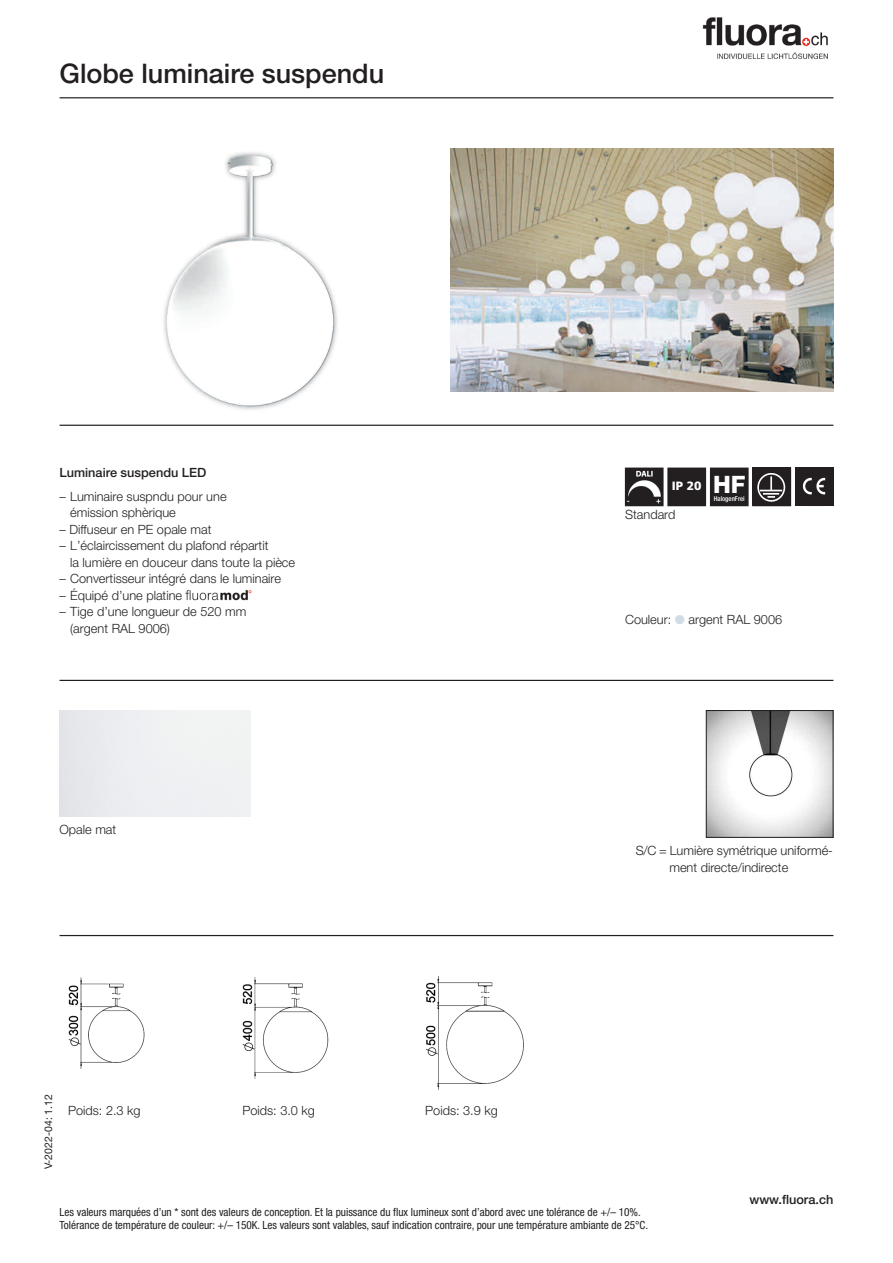
<style>
.page{position:relative;width:893px;height:1263px;background:#fff}
.page>*{position:absolute;margin:0;border:0;box-sizing:border-box;transform-origin:0 0}
.t1{font:500 27px "Helvetica Neue LT";color:#231f20}
.t2{font:300 12.75px/16.5px "Helvetica Neue LT";color:#231f20}
.t3{font:500 12.75px "Helvetica Neue LT";color:#231f20}
.t4{font:900 12px "Frutiger LT";color:#fff}
.t5{font:condensed 11.25px/13.5px "Helvetica Neue LT";color:#231f20}
.t6{font:10.5px "Helvetica Neue LT";color:#231f20}
.t7{font:500 condensed 6.75px "Helvetica Neue LT";color:#fff}
.s1{color:#d0dce3}
.s2{font-family:"Helvetica Neue LT";font-weight:800;font-size:24px}
</style>
<div class="page">
<img style="left:702px;top:17px;width:126px;height:43px">
<hr style="left:60px;top:97px;width:773px;height:1px;background:#231f20">
<hr style="left:60px;top:425px;width:773px;height:1px;background:#231f20">
<hr style="left:60px;top:680px;width:773px;height:1px;background:#231f20">
<img style="left:164px;top:152px;width:174px;height:258px">
<hr style="left:60px;top:935px;width:773px;height:1px;background:#231f20">
<img style="left:451px;top:149px;width:382px;height:242px">
<div style="left:753px;top:468px;width:38px;height:38px;background:#231f20"></div>
<img style="left:757px;top:473px;width:29px;height:29px">
<img style="left:627px;top:470px;width:34px;height:34px">
<div style="left:625px;top:468px;width:38px;height:38px;border:1px solid #231f20"></div>
<div style="left:668px;top:468px;width:37px;height:37px;background:#231f20"></div>
<div style="left:668px;top:468px;width:38px;height:38px;border:1px solid #231f20"></div>
<div style="left:711px;top:468px;width:37px;height:37px;background:#231f20"></div>
<div style="left:710px;top:468px;width:38px;height:38px;border:1px solid #231f20"></div>
<div style="left:795px;top:468px;width:38px;height:38px;background:#231f20"></div>
<img style="left:802px;top:477px;width:24px;height:18px">
<img style="left:68px;top:977px;width:77px;height:92px">
<img style="left:242px;top:977px;width:87px;height:102px">
<img style="left:426px;top:975px;width:98px;height:115px">
<img style="left:185px;top:590px;width:67px;height:11px">
<img style="left:708px;top:712px;width:123px;height:124px">
<div style="left:706px;top:710px;width:127px;height:128px;border:1px solid #231f20"></div>
<h1 class="t1" style="left:60px;top:64px;width:326px">Globe luminaire suspendu</h1>
<p class="t3" style="left:60px;top:468px;width:148px">Luminaire suspendu LED</p>
<p class="t2" style="left:70px;top:489px;width:158px;text-indent:-11px">– Luminaire suspndu pour une émission sphèrique</p>
<p class="t2" style="left:60px;top:522px;width:153px">– Diffuseur en PE opale mat</p>
<p class="t2" style="left:70px;top:539px;width:227px;text-indent:-11px">– L’éclaircissement du plafond répartit<br>la lumière en douceur dans toute la pièce</p>
<p class="t2" style="left:60px;top:572px;width:223px">– Convertisseur intégré dans le luminaire</p>
<p class="t2" style="left:60px;top:588px;width:124px">– Équipé d’une platine</p>
<p class="t2" style="left:70px;top:605px;width:178px;text-indent:-11px">– Tige d’une longueur de 520 mm (argent RAL 9006)</p>
<p class="t2" style="left:625px;top:612px;width:159px">Couleur: <span class="s1">●</span> argent RAL 9006</p>
<p class="t4" style="left:672px;top:481px;width:75px">IP 20 <span class="s2">HF</span></p>
<p class="t7" style="left:714px;top:496px;width:32px">HalogenFrei</p>
<p class="t2" style="left:625px;top:508px;width:52px">Standard</p>
<p class="t2" style="left:60px;top:822px;width:58px">Opale mat</p>
<p class="t6" style="left:45px;top:1169px;width:77px;rotate:-90deg">V-2022-04: 1.12</p>
<p class="t2" style="left:68px;top:1103px;width:74px">Poids: 2.3 kg</p>
<p class="t2" style="left:242px;top:1103px;width:74px">Poids: 3.0 kg</p>
<p class="t2" style="left:425px;top:1103px;width:74px">Poids: 3.9 kg</p>
<p class="t2" style="left:669px;top:844px;width:165px;text-indent:-34px">S/C = Lumière symétrique uniformé&shy;ment directe/indirecte</p>
<p class="t3" style="left:749px;top:1195px;width:85px">www.fluora.ch</p>
<p class="t5" style="left:60px;top:1206px;width:590px">Les valeurs marquées d’un * sont des valeurs de conception. Et la puissance du flux lumineux sont d’abord avec une tolérance de +/– 10%.<br>Tolérance de température de couleur: +/– 150K. Les valeurs sont valables, sauf indication contraire, pour une température ambiante de 25°C.</p>
</div>
